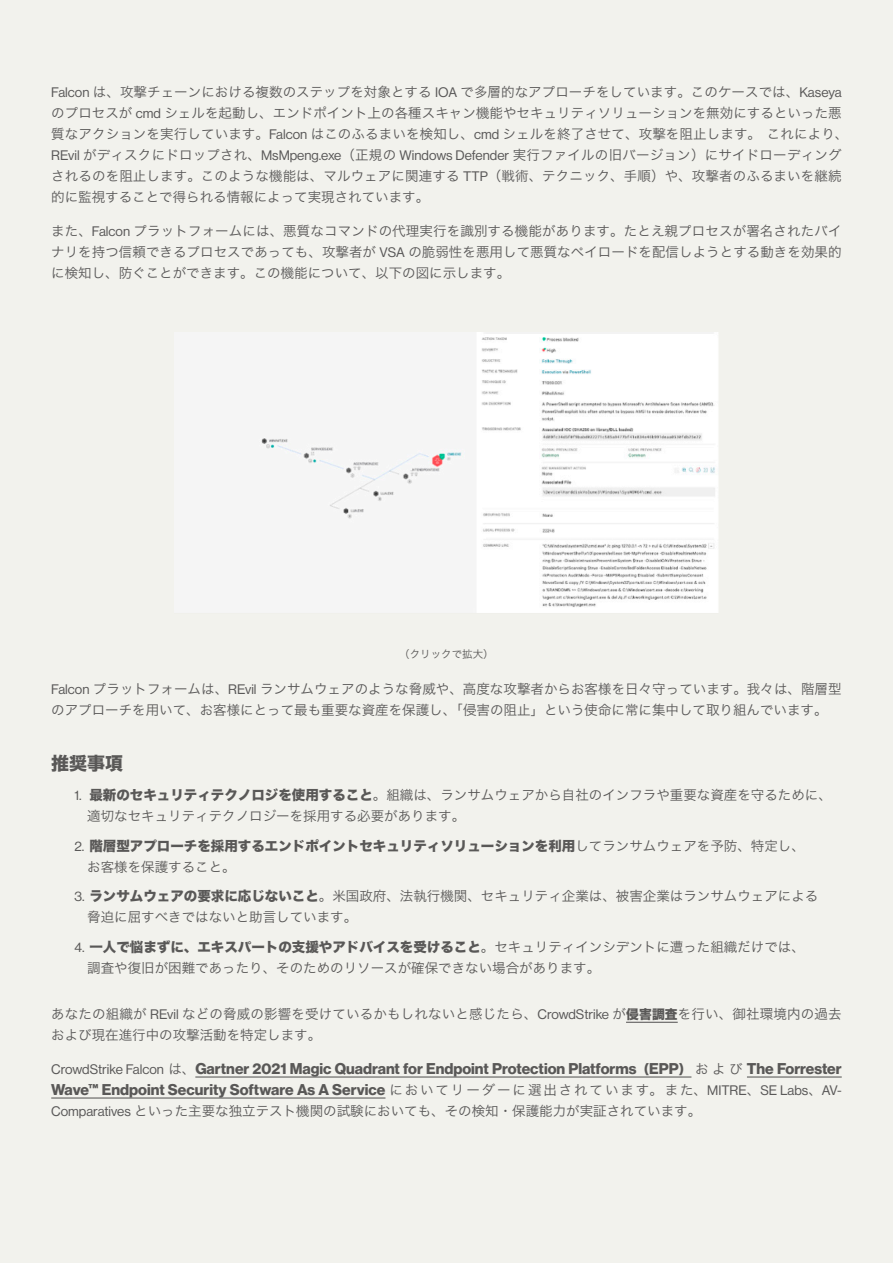
<style>
.page{position:relative;width:893px;height:1263px;background:#f2f2ed}
.page>*{position:absolute;margin:0;border:0;box-sizing:border-box;transform-origin:0 0}
.小見出し{font:18px "Hira Kaku Std N W8";color:#595857}
.本文{font:700 15.3px/21px "Haas Grot Disp 75";color:#595857}
.本文-2{font:13.5px/21px "Hira Kaku Std N W3";letter-spacing:.005em;color:#595858}
.t1{font:13.5px/21px "Hira Kaku Std N W3";color:#595857}
.t2{font:13.5px/21px "Hira Kaku Std N W8";color:#595857}
.図版タイトル{font:10.5px "Hira Kaku Std N W3";color:#595857}
.s1{font-family:"Haas Grot Disp 55 Roman"}
.s2{font-family:"Hira Kaku Std N W8"}
.s3{font-family:"Hira Kaku Std N W3"}
.s4{font-family:"Hira Kaku Std N W8";font-size:12.75px;color:#595857}
.s5{font-family:"Haas Grot Disp 55 Roman";font-weight:400;font-size:13.5px;color:#595858}
.s6{font-family:"Hira Kaku Std N W3";font-weight:400;font-size:13.5px;color:#595858}
.s7{font-family:"Hira Kaku Std N W8";font-weight:400;font-size:12.75px}
</style>
<div class="page">
<hr style="left:626px;top:1022px;width:52px;height:1px;background:#595857">
<hr style="left:195px;top:1076px;width:496px;height:1px;background:#595857">
<hr style="left:747px;top:1076px;width:95px;height:1px;background:#595857">
<hr style="left:51px;top:1097px;width:334px;height:1px;background:#595857">
<img style="left:259px;top:332px;width:459px;height:281px">
<p class="本文-2" style="left:51px;top:81px;width:799px"><span class="s1">Falcon</span> は、攻撃チェーンにおける複数のステップを対象とする <span class="s1">IOA</span> で多層的なアプローチをしています。このケースでは、<span class="s1">Kaseya</span>のプロセスが <span class="s1">cmd</span> シェルを起動し、エンドポイント上の各種スキャン機能やセキュリティソリューションを無効にするといった悪質なアクションを実行しています。<span class="s1">Falcon</span> はこのふるまいを検知し、<span class="s1">cmd</span> シェルを終了させて、攻撃を阻止します。 これにより、<span class="s1">REvil</span> がディスクにドロップされ、<span class="s1">MsMpeng.exe</span>（正規の <span class="s1">Windows Defender</span> 実行ファイルの旧バージョン）にサイドローディングされるのを阻止します。このような機能は、マルウェアに関連する <span class="s1">TTP</span>（戦術、テクニック、手順）や、攻撃者のふるまいを継続的に監視することで得られる情報によって実現されています。</p>
<p class="本文-2" style="left:51px;top:220px;width:792px;text-align:justify">また、<span class="s1">Falcon</span> プラットフォームには、悪質なコマンドの代理実行を識別する機能があります。たとえ親プロセスが署名されたバイナリを持つ信頼できるプロセスであっても、攻撃者が <span class="s1">VSA</span> の脆弱性を悪用して悪質なペイロードを配信しようとする動きを効果的に検知し、防ぐことができます。この機能について、以下の図に示します。</p>
<p class="図版タイトル" style="left:399px;top:646px;width:96px">（クリックで拡大）</p>
<p class="本文-2" style="left:51px;top:678px;width:792px"><span class="s1">Falcon</span> プラットフォームは、<span class="s1">REvil</span> ランサムウェアのような脅威や、高度な攻撃者からお客様を日々守っています。我々は、階層型のアプローチを用いて、お客様にとって最も重要な資産を保護し、「侵害の阻止」という使命に常に集中して取り組んでいます。</p>
<p class="小見出し" style="left:51px;top:753px;width:73px">推奨事項</p>
<p class="t1" style="left:87px;top:784px;width:746px;text-indent:-13px"><span class="s1">1.</span> <span class="s2">最新のセキュリティテクノロジを使用すること</span>。組織は、ランサムウェアから自社のインフラや重要な資産を守るために、適切なセキュリティテクノロジーを採用する必要があります。</p>
<p class="t2" style="left:87px;top:836px;width:719px;text-indent:-13px"><span class="s1">2.</span> 階層型アプローチを採用するエンドポイントセキュリティソリューションを利用<span class="s3">してランサムウェアを予防、特定し、お客様を保護すること。</span></p>
<p class="t1" style="left:87px;top:885px;width:733px;text-indent:-13px"><span class="s1">3.</span> <span class="s2">ランサムウェアの要求に応じないこと</span>。米国政府、法執行機関、セキュリティ企業は、被害企業はランサムウェアによる脅迫に屈すべきではないと助言しています。</p>
<p class="t1" style="left:87px;top:936px;width:719px;text-indent:-13px"><span class="s1">4.</span> <span class="s2">一人で悩まずに、エキスパートの支援やアドバイスを受けること</span>。セキュリティインシデントに遭った組織だけでは、調査や復旧が困難であったり、そのためのリソースが確保できない場合があります。</p>
<p class="本文-2" style="left:51px;top:1003px;width:792px">あなたの組織が <span class="s1">REvil</span> などの脅威の影響を受けているかもしれないと感じたら、<span class="s1">CrowdStrike</span> が<span class="s4">侵害調査</span>を行い、御社環境内の過去および現在進行中の攻撃活動を特定します。</p>
<p class="本文" style="left:51px;top:1059px;width:792px"><span class="s5">CrowdStrike Falcon</span> <span class="s6">は、</span>Gartner 2021 Magic Quadrant for Endpoint Protection Platforms<span class="s7">（</span>EPP<span class="s7">）</span><span class="s6">および</span> The Forrester<br>Wave™ Endpoint Security Software As A Service <span class="s6">においてリーダーに選出されています。また、</span><span class="s5">MITRE</span><span class="s6">、</span><span class="s5">SE Labs</span><span class="s6">、</span><span class="s5">AV-</span></p>
<p class="本文-2" style="left:51px;top:1100px;width:652px"><span class="s1">Comparatives</span> といった主要な独立テスト機関の試験においても、その検知・保護能力が実証されています。</p>
</div>
